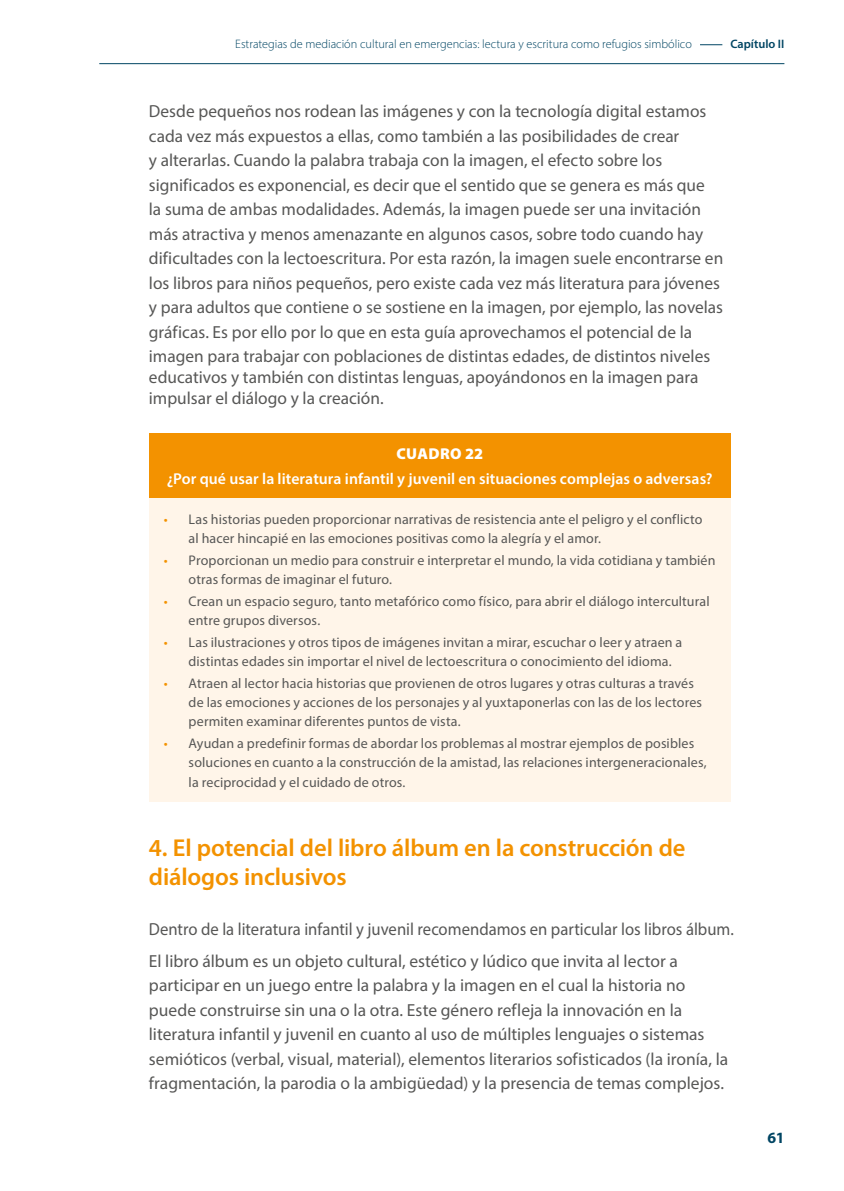
<style>
.page{position:relative;width:844px;height:1191px;background:#fff}
.page>*{position:absolute;margin:0;border:0;box-sizing:border-box;transform-origin:0 0}
.t1{font:600 24.5px/29.4px "Myriad Pro";letter-spacing:-.005em;color:#f39200}
.t2{font:17.5px/24.5px "Myriad Pro";color:#575756}
.t3{font:17.5px/32px "Myriad Pro";color:#575756;scale:.95 1}
.t4{font:600 15.75px "Myriad Pro";letter-spacing:.005em;color:#fff}
.t5{font:900 15.75px "Myriad Pro";letter-spacing:.025em;color:#fff}
.t6{font:700 15.75px "Myriad Pro";color:#004563}
.t7{font:14px/19.2px "Myriad Pro";letter-spacing:.005em;color:#575756}
.t8{font:300 12.25px "Myriad Pro";color:#004563}
.t9{font:600 12.25px "Myriad Pro";color:#004563}
.s1{color:#f39200}
</style>
<div class="page">
<hr style="left:99px;top:63px;width:685px;height:1px;background:#004563">
<svg style="left:700px;top:44px;width:22px;height:1px"></svg>
<div style="left:149px;top:433px;width:581px;height:65px;background:#f39200"></div>
<div style="left:149px;top:498px;width:581px;height:303px;background:#fff5e9"></div>
<p class="t8" style="left:235px;top:37px;width:458px">Estrategias de mediación cultural en emergencias: lectura y escritura como refugios simbólico</p>
<p class="t9" style="left:730px;top:36px;width:55px">Capítulo II</p>
<p class="t2" style="left:149px;top:99px;width:575px">Desde pequeños nos rodean las imágenes y con la tecnología digital estamos cada vez más expuestos a ellas, como también a las posibilidades de crear<br>y alterarlas. Cuando la palabra trabaja con la imagen, el efecto sobre los significados es exponencial, es decir que el sentido que se genera es más que<br>la suma de ambas modalidades. Además, la imagen puede ser una invitación más atractiva y menos amenazante en algunos casos, sobre todo cuando hay dificultades con la lectoescritura. Por esta razón, la imagen suele encontrarse en los libros para niños pequeños, pero existe cada vez más literatura para jóvenes y para adultos que contiene o se sostiene en la imagen, por ejemplo, las novelas gráficas. Es por ello por lo que en esta guía aprovechamos el potencial de la imagen para trabajar con poblaciones de distintas edades, de distintos niveles</p>
<p class="t2" style="left:149px;top:367px;width:551px;line-height:21px">educativos y también con distintas lenguas, apoyándonos en la imagen para impulsar el diálogo y la creación.</p>
<p class="t5" style="left:396px;top:443px;width:88px">CUADRO 22</p>
<p class="t4" style="left:167px;top:468px;width:547px">¿Por qué usar la literatura infantil y juvenil en situaciones complejas o adversas?</p>
<p class="t7" style="left:189px;top:509px;width:515px;text-indent:-25px"><span class="s1">•</span> Las historias pueden proporcionar narrativas de resistencia ante el peligro y el conflicto al hacer hincapié en las emociones positivas como la alegría y el amor.</p>
<p class="t7" style="left:189px;top:550px;width:528px;text-indent:-25px"><span class="s1">•</span> Proporcionan un medio para construir e interpretar el mundo, la vida cotidiana y también otras formas de imaginar el futuro.</p>
<p class="t7" style="left:189px;top:591px;width:522px;text-indent:-25px"><span class="s1">•</span> Crean un espacio seguro, tanto metafórico como físico, para abrir el diálogo intercultural entre grupos diversos.</p>
<p class="t7" style="left:189px;top:632px;width:495px;text-indent:-25px"><span class="s1">•</span> Las ilustraciones y otros tipos de imágenes invitan a mirar, escuchar o leer y atraen a distintas edades sin importar el nivel de lectoescritura o conocimiento del idioma.</p>
<p class="t7" style="left:189px;top:673px;width:514px;text-indent:-25px"><span class="s1">•</span> Atraen al lector hacia historias que provienen de otros lugares y otras culturas a través de las emociones y acciones de los personajes y al yuxtaponerlas con las de los lectores permiten examinar diferentes puntos de vista.</p>
<p class="t7" style="left:189px;top:733px;width:519px;text-indent:-25px"><span class="s1">•</span> Ayudan a predefinir formas de abordar los problemas al mostrar ejemplos de posibles soluciones en cuanto a la construcción de la amistad, las relaciones intergeneracionales, la reciprocidad y el cuidado de otros.</p>
<h1 class="t1" style="left:149px;top:832px;width:538px">4. El potencial del libro álbum en la construcción de diálogos inclusivos</h1>
<p class="t3" style="left:149px;top:912px;width:617px">Dentro de la literatura infantil y juvenil recomendamos en particular los libros álbum.<br>El libro álbum es un objeto cultural, estético y lúdico que invita al lector a</p>
<p class="t2" style="left:149px;top:972px;width:580px">participar en un juego entre la palabra y la imagen en el cual la historia no puede construirse sin una o la otra. Este género refleja la innovación en la literatura infantil y juvenil en cuanto al uso de múltiples lenguajes o sistemas semióticos (verbal, visual, material), elementos literarios sofisticados (la ironía, la fragmentación, la parodia o la ambigüedad) y la presencia de temas complejos.</p>
<p class="t6" style="left:767px;top:1127px;width:18px">61</p>
</div>
